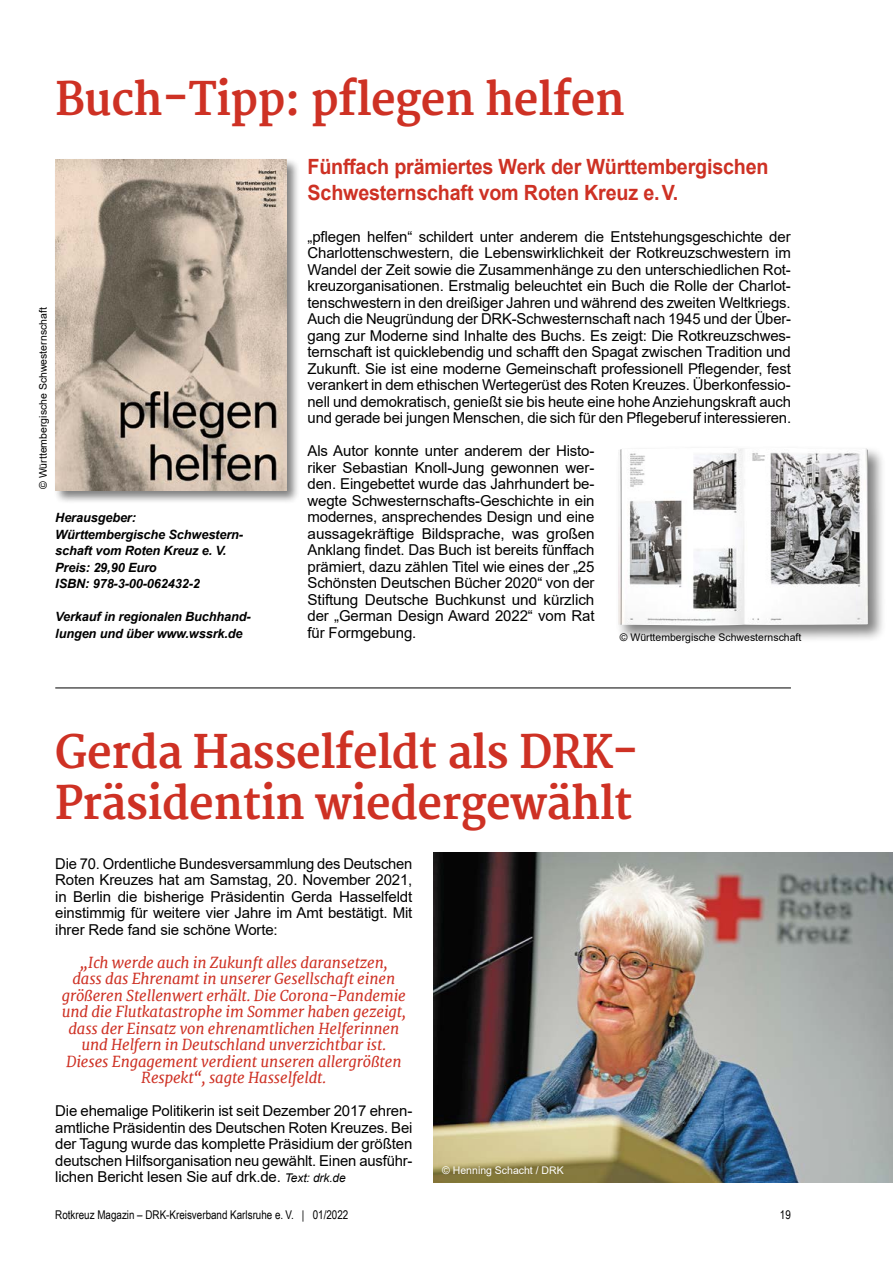
<style>
.page{position:relative;width:893px;height:1263px;background:#fff}
.page>*{position:absolute;margin:0;border:0;box-sizing:border-box;transform-origin:0 0}
.t1{font:700 45px/51px "Merriweather";letter-spacing:-.01em;color:#ce3124;scale:.94 1}
.t2{font:700 21px/25.2px "Arial";letter-spacing:-.01em;color:#ce3124;scale:.94 1}
.t3{font:15px/16.5px "Arial";letter-spacing:-.01em;color:#000;text-align:justify}
.t4{font:italic 15px/16.5px "Merriweather";letter-spacing:-.01em;color:#ce3124;text-align:center}
.t5{font:italic 700 12.75px/16.5px "Arial";letter-spacing:-.01em;color:#000}
.t6{font:12px "Arial Narrow";color:#000}
.t7{font:10.5px "Arial";color:#000}
.t8{font:10.5px "Arial";color:#fff}
.s1{font-style:italic;font-size:12px}
</style>
<div class="page">
<img style="left:434px;top:852px;width:459px;height:330px">
<div style="left:53px;top:157px;width:247px;height:347px;background:#000;opacity:.5"></div>
<img style="left:55px;top:159px;width:231px;height:331px">
<hr style="left:55px;top:687px;width:736px;height:1px;background:#000">
<div style="left:616px;top:445px;width:271px;height:199px;background:#000;opacity:.5"></div>
<img style="left:618px;top:447px;width:250px;height:179px">
<h1 class="t1" style="left:55px;top:76px;width:607px">Buch-Tipp: pflegen helfen</h1>
<p class="t7" style="left:36px;top:489px;width:183px;rotate:-90deg">© Württembergische Schwesternschaft</p>
<p class="t5" style="left:55px;top:510px;width:189px">Herausgeber:<br>Württembergische Schwestern&shy;schaft vom Roten Kreuz e. V.<br>Preis: 29,90 Euro<br>ISBN: 978-3-00-062432-2</p>
<p class="t5" style="left:55px;top:609px;width:197px">Verkauf in regionalen Buchhand&shy;lungen und über www.wssrk.de</p>
<h2 class="t2" style="left:308px;top:155px;width:492px">Fünffach prämiertes Werk der Württembergischen<br>Schwesternschaft vom Roten Kreuz e.V.</h2>
<p class="t3" style="left:308px;top:228px;width:485px">„pflegen helfen“ schildert unter anderem die Entstehungsgeschichte der Charlottenschwestern, die Lebenswirklichkeit der Rotkreuzschwestern im Wandel der Zeit sowie die Zusammenhänge zu den unterschiedlichen Rot&shy;kreuzorganisationen. Erstmalig beleuchtet ein Buch die Rolle der Charlot&shy;tenschwestern in den dreißiger Jahren und während des zweiten Weltkriegs.<br>Auch die Neugründung der DRK-Schwesternschaft nach 1945 und der Über&shy;gang zur Moderne sind Inhalte des Buchs. Es zeigt: Die Rotkreuzschwes&shy;ternschaft ist quicklebendig und schafft den Spagat zwischen Tradition und Zukunft. Sie ist eine moderne Gemeinschaft professionell Pflegender, fest verankert in dem ethischen Wertegerüst des Roten Kreuzes. Überkonfessio&shy;nell und demokratisch, genießt sie bis heute eine hohe Anziehungskraft auch und gerade bei jungen Menschen, die sich für den Pflegeberuf interessieren.</p>
<p class="t3" style="left:308px;top:442px;width:289px">Als Autor konnte unter anderem der Histo&shy;riker Sebastian Knoll-Jung gewonnen wer&shy;den. Eingebettet wurde das Jahrhundert be&shy;wegte Schwesternschafts-Geschichte in ein modernes, ansprechendes Design und eine aussagekräftige Bildsprache, was großen Anklang findet. Das Buch ist bereits fünffach prämiert, dazu zählen Titel wie eines der „25<br>Schönsten Deutschen Bücher 2020“ von der Stiftung Deutsche Buchkunst und kürzlich der „German Design Award 2022“ vom Rat für Formgebung.</p>
<p class="t7" style="left:620px;top:630px;width:183px">© Württembergische Schwesternschaft</p>
<h1 class="t1" style="left:55px;top:728px;width:622px">Gerda Hasselfeldt als DRK-<br>Präsidentin wiedergewählt</h1>
<p class="t3" style="left:55px;top:855px;width:359px">Die 70. Ordentliche Bundesversammlung des Deutschen Roten Kreuzes hat am Samstag, 20. November 2021, in Berlin die bisherige Präsidentin Gerda Hasselfeldt einstimmig für weitere vier Jahre im Amt bestätigt. Mit ihrer Rede fand sie schöne Worte:</p>
<p class="t4" style="left:62px;top:954px;width:346px">„Ich werde auch in Zukunft alles daransetzen,<br>dass das Ehrenamt in unserer Gesellschaft einen größeren Stellenwert erhält. Die Corona-Pandemie und die Flutkatastrophe im Sommer haben gezeigt, dass der Einsatz von ehrenamtlichen Helferinnen und Helfern in Deutschland unverzichtbar ist.<br>Dieses Engagement verdient unseren allergrößten Respekt“, sagte Hasselfeldt.</p>
<p class="t3" style="left:55px;top:1102px;width:359px">Die ehemalige Politikerin ist seit Dezember 2017 ehren&shy;amtliche Präsidentin des Deutschen Roten Kreuzes. Bei der Tagung wurde das komplette Präsidium der größten deutschen Hilfsorganisation neu gewählt. Einen ausführ&shy;lichen Bericht lesen Sie auf drk.de. <span class="s1">Text: drk.de</span></p>
<p class="t8" style="left:442px;top:1163px;width:123px">© Henning Schacht / DRK</p>
<p class="t6" style="left:55px;top:1206px;width:295px">Rotkreuz Magazin – DRK-Kreisverband Karlsruhe e. V. | 01/2022</p>
<p class="t6" style="left:780px;top:1206px;width:12px">19</p>
</div>
